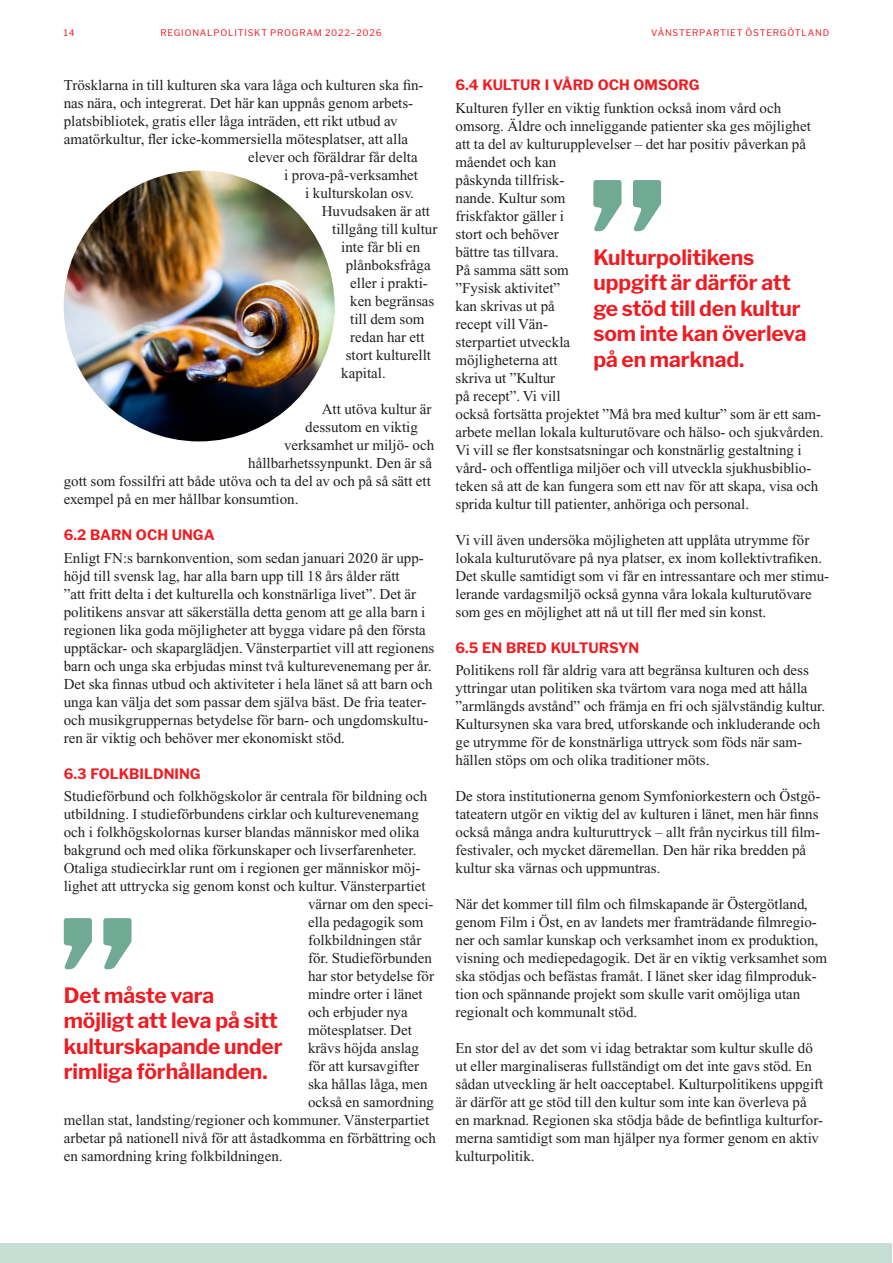
<style>
.page{position:relative;width:893px;height:1263px;background:#fff}
.page>*{position:absolute;margin:0;border:0;box-sizing:border-box;transform-origin:0 0}
.Citat_Libre_Franklin{font:700 21px/25.5px "Libre Franklin";letter-spacing:-.005em;color:#ee1d23}
.Bröd_Artikel_Times_1{font:15px/18px "Times New Roman";color:#231f20}
.Rubrik_mellan_Light{font:700 14.25px "Libre Franklin";color:#ee1d23}
.t1{font:9px "Libre Franklin";letter-spacing:.085em;color:#ee1d23}
</style>
<div class="page">
<div style="left:0;top:1243px;width:892px;height:20px;background:#c6ded4"></div>
<img style="left:64px;top:171px;width:270px;height:270px;border-radius:135px">
<svg style="left:64px;top:918px;width:68px;height:51px"></svg>
<svg style="left:593px;top:180px;width:68px;height:51px"></svg>
<p class="t1" style="left:64px;top:26px;width:12px">14</p>
<p class="t1" style="left:161px;top:26px;width:223px">REGIONALPOLITISKT PROGRAM 2022–2026</p>
<p class="t1" style="left:651px;top:26px;width:179px">VÄNSTERPARTIET ÖSTERGÖTLAND</p>
<p class="Bröd_Artikel_Times_1" style="left:64px;top:76px;width:361px">Trösklarna in till kulturen ska vara låga och kulturen ska fin-</p>
<p class="Bröd_Artikel_Times_1" style="left:64px;top:94px;width:351px">nas nära, och integrerat. Det här kan uppnås genom arbets-</p>
<p class="Bröd_Artikel_Times_1" style="left:64px;top:112px;width:335px">platsbibliotek, gratis eller låga inträden, ett rikt utbud av</p>
<p class="Bröd_Artikel_Times_1" style="left:64px;top:130px;width:346px">amatörkultur, fler icke-kommersiella mötesplatser, att alla</p>
<p class="Bröd_Artikel_Times_1" style="left:248px;top:148px;width:171px">elever och föräldrar får delta</p>
<p class="Bröd_Artikel_Times_1" style="left:284px;top:166px;width:135px">i prova-på-verksamhet</p>
<p class="Bröd_Artikel_Times_1" style="left:305px;top:184px;width:110px">i kulturskolan osv.</p>
<p class="Bröd_Artikel_Times_1" style="left:322px;top:202px;width:110px">Huvudsaken är att</p>
<p class="Bröd_Artikel_Times_1" style="left:332px;top:220px;width:107px">tillgång till kultur</p>
<p class="Bröd_Artikel_Times_1" style="left:341px;top:238px;width:80px">inte får bli en</p>
<p class="Bröd_Artikel_Times_1" style="left:346px;top:256px;width:86px">plånboksfråga</p>
<p class="Bröd_Artikel_Times_1" style="left:350px;top:274px;width:79px">eller i prakti-</p>
<p class="Bröd_Artikel_Times_1" style="left:350px;top:292px;width:86px">ken begränsas</p>
<p class="Bröd_Artikel_Times_1" style="left:350px;top:310px;width:76px">till dem som</p>
<p class="Bröd_Artikel_Times_1" style="left:350px;top:328px;width:76px">redan har ett</p>
<p class="Bröd_Artikel_Times_1" style="left:346px;top:346px;width:87px">stort kulturellt</p>
<p class="Bröd_Artikel_Times_1" style="left:341px;top:364px;width:46px">kapital.</p>
<p class="Bröd_Artikel_Times_1" style="left:322px;top:400px;width:111px">Att utöva kultur är</p>
<p class="Bröd_Artikel_Times_1" style="left:305px;top:418px;width:114px">dessutom en viktig</p>
<p class="Bröd_Artikel_Times_1" style="left:284px;top:436px;width:151px">verksamhet ur miljö- och</p>
<p class="Bröd_Artikel_Times_1" style="left:248px;top:454px;width:185px">hållbarhetssynpunkt. Den är så</p>
<p class="Bröd_Artikel_Times_1" style="left:64px;top:472px;width:369px">gott som fossilfri att både utöva och ta del av och på så sätt ett</p>
<p class="Bröd_Artikel_Times_1" style="left:64px;top:490px;width:236px">exempel på en mer hållbar konsumtion.</p>
<p class="Rubrik_mellan_Light" style="left:64px;top:523px;width:152px">6.2 BARN OCH UNGA</p>
<p class="Bröd_Artikel_Times_1" style="left:64px;top:549px;width:372px">Enligt FN:s barnkonvention, som sedan januari 2020 är upp&shy;höjd till svensk lag, har alla barn upp till 18 års ålder rätt<br>”att fritt delta i det kulturella och konstnärliga livet”. Det är politikens ansvar att säkerställa detta genom att ge alla barn i regionen lika goda möjligheter att bygga vidare på den första upptäckar- och skaparglädjen. Vänsterpartiet vill att regionens barn och unga ska erbjudas minst två kulturevenemang per år.</p>
<p class="Bröd_Artikel_Times_1" style="left:64px;top:675px;width:370px">Det ska finnas utbud och aktiviteter i hela länet så att barn och unga kan välja det som passar dem själva bäst. De fria teater&shy;och musikgruppernas betydelse för barn- och ungdomskultu&shy;ren är viktig och behöver mer ekonomiskt stöd.</p>
<p class="Rubrik_mellan_Light" style="left:64px;top:762px;width:138px">6.3 FOLKBILDNING</p>
<p class="Bröd_Artikel_Times_1" style="left:64px;top:787px;width:365px">Studieförbund och folkhögskolor är centrala för bildning och</p>
<p class="Bröd_Artikel_Times_1" style="left:64px;top:805px;width:357px">utbildning. I studieförbundens cirklar och kulturevenemang</p>
<p class="Bröd_Artikel_Times_1" style="left:64px;top:823px;width:357px">och i folkhögskolornas kurser blandas människor med olika</p>
<p class="Bröd_Artikel_Times_1" style="left:64px;top:841px;width:354px">bakgrund och med olika förkunskaper och livserfarenheter.</p>
<p class="Bröd_Artikel_Times_1" style="left:64px;top:859px;width:358px">Otaliga studiecirklar runt om i regionen ger människor möj-</p>
<p class="Bröd_Artikel_Times_1" style="left:64px;top:877px;width:363px">lighet att uttrycka sig genom konst och kultur. Vänsterpartiet</p>
<p class="Bröd_Artikel_Times_1" style="left:308px;top:895px;width:127px">värnar om den speci-</p>
<p class="Bröd_Artikel_Times_1" style="left:308px;top:913px;width:117px">ella pedagogik som</p>
<p class="Bröd_Artikel_Times_1" style="left:308px;top:931px;width:115px">folkbildningen står</p>
<p class="Bröd_Artikel_Times_1" style="left:308px;top:949px;width:125px">för. Studieförbunden</p>
<p class="Bröd_Artikel_Times_1" style="left:308px;top:967px;width:127px">har stor betydelse för</p>
<p class="Bröd_Artikel_Times_1" style="left:308px;top:985px;width:116px">mindre orter i länet</p>
<p class="Bröd_Artikel_Times_1" style="left:308px;top:1003px;width:101px">och erbjuder nya</p>
<p class="Bröd_Artikel_Times_1" style="left:308px;top:1021px;width:105px">mötesplatser. Det</p>
<p class="Bröd_Artikel_Times_1" style="left:308px;top:1039px;width:112px">krävs höjda anslag</p>
<p class="Bröd_Artikel_Times_1" style="left:308px;top:1057px;width:113px">för att kursavgifter</p>
<p class="Bröd_Artikel_Times_1" style="left:308px;top:1075px;width:121px">ska hållas låga, men</p>
<p class="Bröd_Artikel_Times_1" style="left:308px;top:1093px;width:127px">också en samordning</p>
<p class="Bröd_Artikel_Times_1" style="left:64px;top:1111px;width:367px">mellan stat, landsting/regioner och kommuner. Vänsterpartiet</p>
<p class="Bröd_Artikel_Times_1" style="left:64px;top:1129px;width:374px">arbetar på nationell nivå för att åstadkomma en förbättring och</p>
<p class="Bröd_Artikel_Times_1" style="left:64px;top:1147px;width:220px">en samordning kring folkbildningen.</p>
<p class="Citat_Libre_Franklin" style="left:64px;top:980px;width:220px">Det måste vara möjligt att leva på sitt kulturskapande under rimliga förhållanden.</p>
<p class="Rubrik_mellan_Light" style="left:455px;top:73px;width:245px">6.4 KULTUR I VÅRD OCH OMSORG</p>
<p class="Bröd_Artikel_Times_1" style="left:455px;top:99px;width:370px">Kulturen fyller en viktig funktion också inom vård och omsorg. Äldre och inneliggande patienter ska ges möjlighet att ta del av kulturupplevelser – det har positiv påverkan på måendet och kan<br>påskynda tillfrisk-<br>nande. Kultur som<br>friskfaktor gäller i<br>stort och behöver<br>bättre tas tillvara.<br>På samma sätt som<br>”Fysisk aktivitet”<br>kan skrivas ut på<br>recept vill Vän-<br>sterpartiet utveckla<br>möjligheterna att<br>skriva ut ”Kultur<br>på recept”. Vi vill<br>också fortsätta projektet ”Må bra med kultur” som är ett sam&shy;arbete mellan lokala kulturutövare och hälso- och sjukvården.<br>Vi vill se fler konstsatsningar och konstnärlig gestaltning i vård- och offentliga miljöer och vill utveckla sjukhusbiblio&shy;teken så att de kan fungera som ett nav för att skapa, visa och sprida kultur till patienter, anhöriga och personal.</p>
<p class="Bröd_Artikel_Times_1" style="left:455px;top:531px;width:375px">Vi vill även undersöka möjligheten att upplåta utrymme för lokala kulturutövare på nya platser, ex inom kollektivtrafiken.<br>Det skulle samtidigt som vi får en intressantare och mer stimu&shy;lerande vardagsmiljö också gynna våra lokala kulturutövare som ges en möjlighet att nå ut till fler med sin konst.</p>
<p class="Rubrik_mellan_Light" style="left:455px;top:636px;width:185px">6.5 EN BRED KULTURSYN</p>
<p class="Bröd_Artikel_Times_1" style="left:455px;top:661px;width:371px">Politikens roll får aldrig vara att begränsa kulturen och dess yttringar utan politiken ska tvärtom vara noga med att hålla ”armlängds avstånd” och främja en fri och självständig kultur.<br>Kultursynen ska vara bred, utforskande och inkluderande och ge utrymme för de konstnärliga uttryck som föds när sam&shy;hällen stöps om och olika traditioner möts.</p>
<p class="Bröd_Artikel_Times_1" style="left:455px;top:787px;width:366px">De stora institutionerna genom Symfoniorkestern och Östgö&shy;tateatern utgör en viktig del av kulturen i länet, men här finns också många andra kulturuttryck – allt från nycirkus till film&shy;festivaler, och mycket däremellan. Den här rika bredden på kultur ska värnas och uppmuntras.</p>
<p class="Bröd_Artikel_Times_1" style="left:455px;top:895px;width:373px">När det kommer till film och filmskapande är Östergötland, genom Film i Öst, en av landets mer framträdande filmregio&shy;ner och samlar kunskap och verksamhet inom ex produktion, visning och mediepedagogik. Det är en viktig verksamhet som ska stödjas och befästas framåt. I länet sker idag filmproduk&shy;tion och spännande projekt som skulle varit omöjliga utan regionalt och kommunalt stöd.</p>
<p class="Bröd_Artikel_Times_1" style="left:455px;top:1039px;width:369px">En stor del av det som vi idag betraktar som kultur skulle dö ut eller marginaliseras fullständigt om det inte gavs stöd. En sådan utveckling är helt oacceptabel. Kulturpolitikens uppgift är därför att ge stöd till den kultur som inte kan överleva på en marknad. Regionen ska stödja både de befintliga kulturfor&shy;merna samtidigt som man hjälper nya former genom en aktiv kulturpolitik.</p>
<p class="Citat_Libre_Franklin" style="left:593px;top:242px;width:215px">Kulturpolitikens uppgift är därför att ge stöd till den kultur som inte kan överleva på en marknad.</p>
</div>
